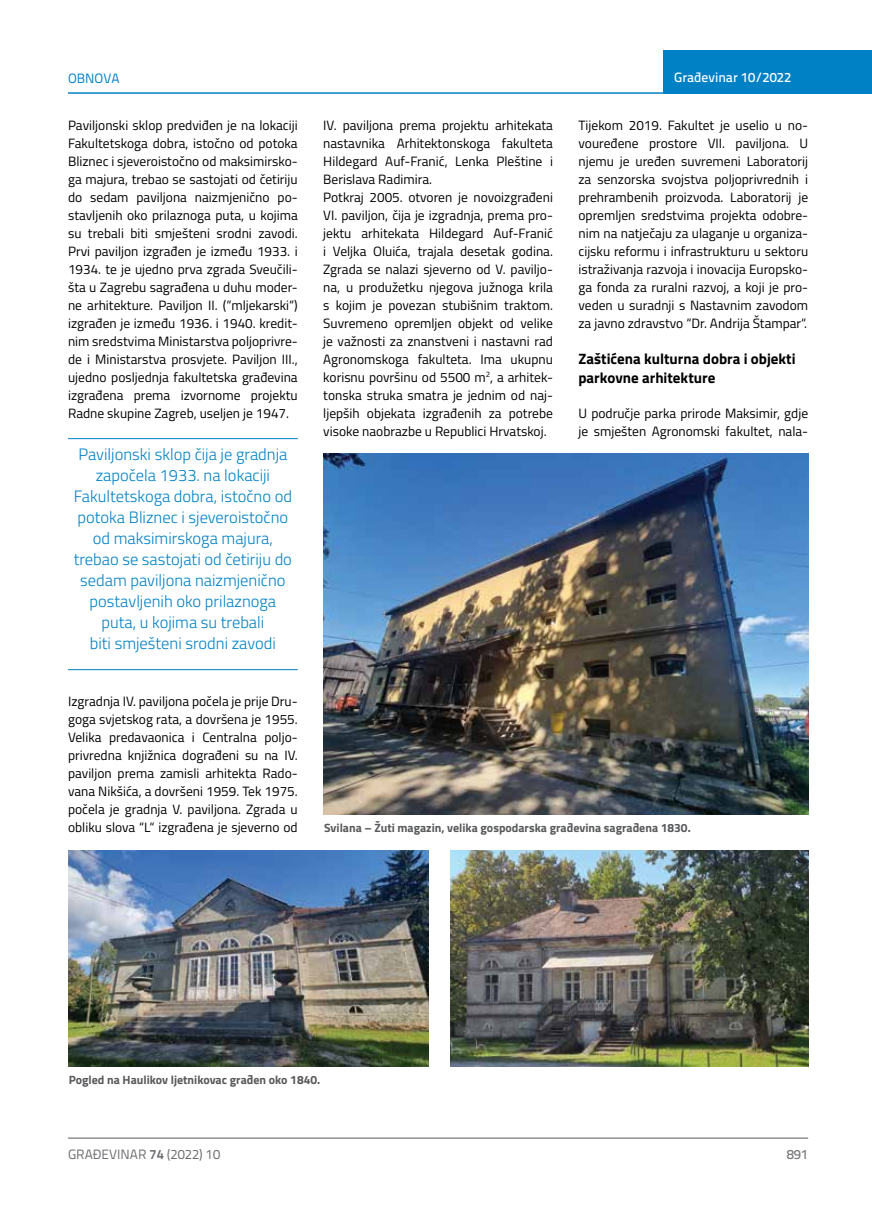
<style>
.page{position:relative;width:872px;height:1212px;background:#fff}
.page>*{position:absolute;margin:0;border:0;box-sizing:border-box;transform-origin:0 0}
.t1{font:300 16.5px/21px "Titillium";color:#0081c6;text-align:center}
.t2{font:700 15px/19.5px "Titillium";color:#000}
.t3{font:13.5px/18px "Titillium";color:#000;text-align:justify}
.t4{font:13.5px "Titillium Text 22 L";color:#6d6e71}
.t5{font:500 13.5px "Titillium Text 22 L";color:#fff}
.t6{font:13.5px "Titillium Text 22 L";color:#0081c6}
.t7{font:500 13.5px "Titillium Text 22 L";color:#797a7d}
.t8{font:700 12px "Titillium";color:#58595b}
.s1{font-weight:700}
</style>
<div class="page">
<div style="left:663px;top:50px;width:209px;height:44px;background:#0081c6"></div>
<hr style="left:68px;top:92px;width:804px;height:2px;background:#0081c6">
<hr style="left:68px;top:1138px;width:740px;height:1px;background:#58595b">
<hr style="left:68px;top:438px;width:230px;height:1px;background:#0081c6">
<hr style="left:68px;top:669px;width:230px;height:1px;background:#0081c6">
<img style="left:451px;top:850px;width:358px;height:216px">
<img style="left:68px;top:850px;width:360px;height:216px">
<img style="left:324px;top:454px;width:485px;height:360px">
<p class="t6" style="left:68px;top:68px;width:53px">OBNOVA</p>
<p class="t5" style="left:674px;top:67px;width:118px">Građevinar 10/2022</p>
<p class="t3" style="left:68px;top:115px;width:231px">Paviljonski sklop predviđen je na lokaciji Fakultetskoga dobra, istočno od potoka Bliznec i sjeveroistočno od maksimirsko&shy;ga majura, trebao se sastojati od četiriju do sedam paviljona naizmjenično po&shy;stavljenih oko prilaznoga puta, u kojima su trebali biti smješteni srodni zavodi.<br>Prvi paviljon izgrađen je između 1933. i 1934. te je ujedno prva zgrada Sveučili&shy;šta u Zagrebu sagrađena u duhu moder&shy;ne arhitekture. Paviljon II. (“mljekarski“) izgrađen je između 1936. i 1940. kredit&shy;nim sredstvima Ministarstva poljoprivre&shy;de i Ministarstva prosvjete. Paviljon III., ujedno posljednja fakultetska građevina izgrađena prema izvornome projektu Radne skupine Zagreb, useljen je 1947.</p>
<p class="t1" style="left:74px;top:443px;width:220px">Paviljonski sklop čija je gradnja započela 1933. na lokaciji<br>Fakultetskoga dobra, istočno od potoka Bliznec i sjeveroistočno od maksimirskoga majura, trebao se sastojati od četiriju do sedam paviljona naizmjenično postavljenih oko prilaznoga puta, u kojima su trebali<br>biti smješteni srodni zavodi</p>
<p class="t3" style="left:323px;top:115px;width:231px;text-align:left">IV. paviljona prema projektu arhitekata nastavnika Arhitektonskoga fakulteta Hildegard Auf-Franić, Lenka Pleštine i Berislava Radimira.<br>Potkraj 2005. otvoren je novoizgrađeni VI. paviljon, čija je izgradnja, prema pro&shy;jektu arhitekata Hildegard Auf-Franić i Veljka Oluića, trajala desetak godina.<br>Zgrada se nalazi sjeverno od V. paviljo&shy;na, u produžetku njegova južnoga krila s kojim je povezan stubišnim traktom.<br>Suvremeno opremljen objekt od velike je važnosti za znanstveni i nastavni rad Agronomskoga fakulteta. Ima ukupnu korisnu površinu od 5500 m<sup>2</sup>, a arhitek&shy;tonska struka smatra je jednim od naj&shy;ljepših objekata izgrađenih za potrebe visoke naobrazbe u Republici Hrvatskoj.</p>
<p class="t3" style="left:578px;top:115px;width:231px">Tijekom 2019. Fakultet je uselio u no&shy;vouređene prostore VII. paviljona. U njemu je uređen suvremeni Laboratorij za senzorska svojstva poljoprivrednih i prehrambenih proizvoda. Laboratorij je opremljen sredstvima projekta odobre&shy;nim na natječaju za ulaganje u organiza&shy;cijsku reformu i infrastrukturu u sektoru istraživanja razvoja i inovacija Europsko&shy;ga fonda za ruralni razvoj, a koji je pro&shy;veden u suradnji s Nastavnim zavodom za javno zdravstvo “Dr. Andrija Štampar“.</p>
<p class="t2" style="left:578px;top:348px;width:219px">Zaštićena kulturna dobra i objekti parkovne arhitekture</p>
<p class="t3" style="left:578px;top:403px;width:231px">U područje parka prirode Maksimir, gdje je smješten Agronomski fakultet, nala-</p>
<p class="t3" style="left:68px;top:692px;width:231px">Izgradnja IV. paviljona počela je prije Dru&shy;goga svjetskog rata, a dovršena je 1955.<br>Velika predavaonica i Centralna poljo&shy;privredna knjižnica dograđeni su na IV. paviljon prema zamisli arhitekta Rado&shy;vana Nikšića, a dovršeni 1959. Tek 1975. počela je gradnja V. paviljona. Zgrada u obliku slova “L“ izgrađena je sjeverno od</p>
<p class="t8" style="left:324px;top:819px;width:368px">Svilana – Žuti magazin, velika gospodarska građevina sagrađena 1830.</p>
<p class="t8" style="left:69px;top:1071px;width:253px">Pogled na Haulikov ljetnikovac građen oko 1840.</p>
<p class="t4" style="left:68px;top:1144px;width:154px">GRAĐEVINAR <span class="s1">74</span> (2022) 10</p>
<p class="t7" style="left:786px;top:1144px;width:23px">891</p>
</div>
